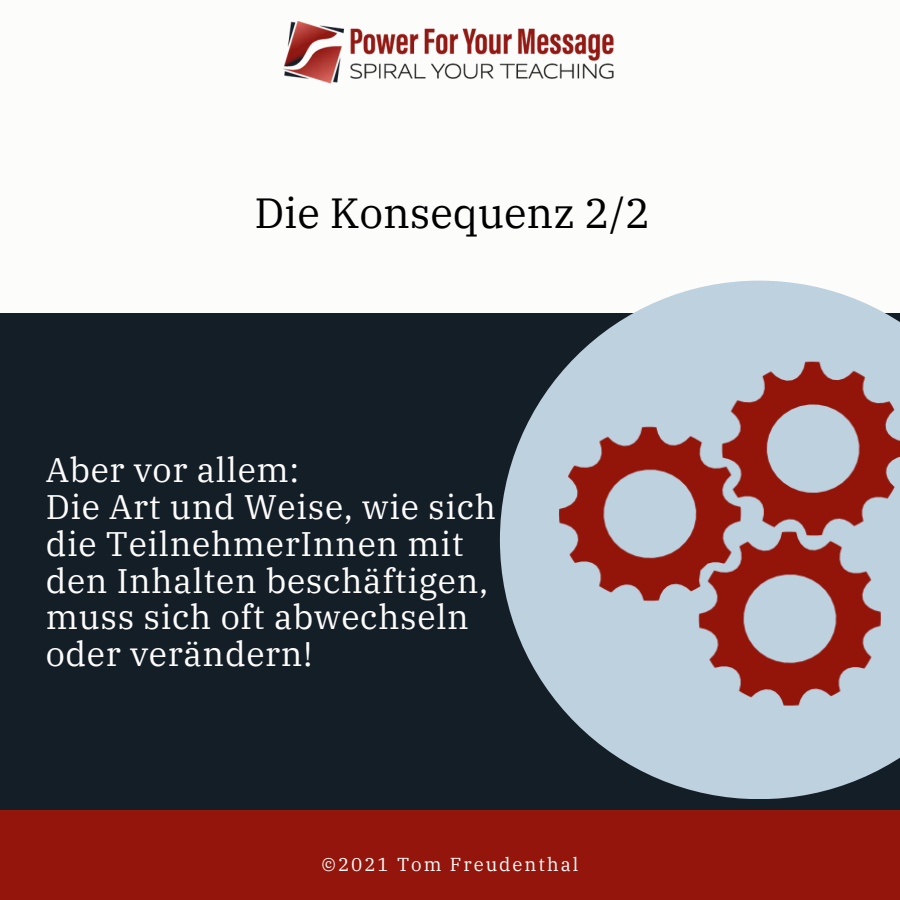
<style>
.page{position:relative;width:900px;height:900px;background:#fcfcfb}
.page>*{position:absolute;margin:0;border:0;box-sizing:border-box;transform-origin:0 0}
.t1{font:42px "IBM Plex Serif";color:#000}
.t2{font:34px/36.7px "IBM Plex Serif";letter-spacing:.02em;color:#fcfcfb}
.t3{font:18.7px "IBM Plex Serif";letter-spacing:.105em;color:#fcfcfb}
</style>
<div class="page">
<div style="left:0;top:810px;width:900px;height:90px;background:#93150b"></div>
<div style="left:0;top:314px;width:900px;height:496px;background:#141e27"></div>
<img style="left:500px;top:281px;width:400px;height:518px">
<img style="left:284px;top:21px;width:330px;height:63px">
<p class="t1" style="left:255px;top:185px;width:397px">Die Konsequenz 2/2</p>
<p class="t2" style="left:46px;top:451px;width:255px">Aber vor allem:</p>
<p class="t2" style="left:46px;top:488px;width:452px">Die Art und Weise, wie sich die TeilnehmerInnen mit den Inhalten beschäftigen, muss sich oft abwechseln oder verändern!</p>
<p class="t3" style="left:322px;top:852px;width:258px">©2021 Tom Freudenthal</p>
</div>
